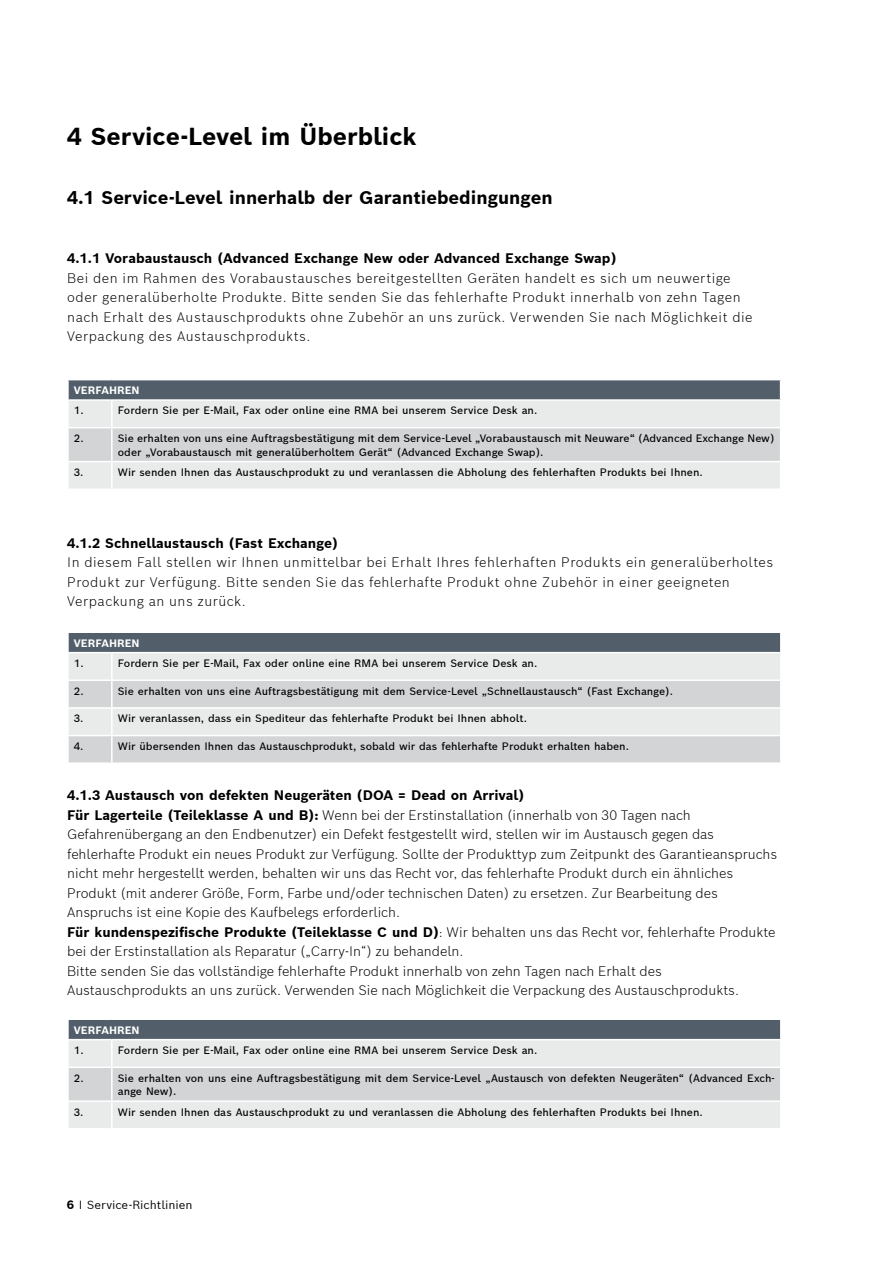
<style>
.page{position:relative;width:893px;height:1263px;background:#fff}
.page>*{position:absolute;margin:0;border:0;box-sizing:border-box;transform-origin:0 0}
.t1{font:700 24px "Bosch Sans";color:#000}
.t2{font:700 18px "Bosch Sans";color:#000}
.t3{font:300 13.5px/19.5px "Bosch Sans";color:#000}
.t4{font:300 13.5px/19.5px "Bosch Sans";letter-spacing:.04em;color:#000}
.t5{font:700 13.5px "Bosch Sans";color:#000}
.t6{font:11.55px "Bosch Sans";color:#000}
.t7{font:500 10.5px/13.5px "Bosch Sans";color:#000}
.t8{font:700 10.5px "Bosch Sans";color:#fff}
.s1{font-weight:700}
.s2{font-weight:700;font-size:12px}
</style>
<div class="page">
<div style="left:68px;top:1019px;width:713px;height:21px;background:#525f6b"></div>
<div style="left:69px;top:1040px;width:711px;height:88px;background:#e9eaea"></div>
<div style="left:69px;top:1068px;width:711px;height:32px;background:#d3d4d6"></div>
<hr style="left:67px;top:1018px;width:45px;height:2px;background:#fff">
<svg style="left:68px;top:1020px;width:1px;height:19px"></svg>
<hr style="left:112px;top:1018px;width:670px;height:2px;background:#fff">
<svg style="left:780px;top:1020px;width:1px;height:19px"></svg>
<hr style="left:67px;top:1039px;width:45px;height:1px;background:#fff">
<hr style="left:112px;top:1039px;width:670px;height:1px;background:#fff">
<hr style="left:111px;top:1040px;width:2px;height:26px;background:#fff">
<hr style="left:67px;top:1066px;width:45px;height:2px;background:#fff">
<hr style="left:112px;top:1066px;width:670px;height:2px;background:#fff">
<hr style="left:111px;top:1068px;width:2px;height:32px;background:#fff">
<hr style="left:67px;top:1100px;width:45px;height:2px;background:#fff">
<hr style="left:112px;top:1100px;width:670px;height:2px;background:#fff">
<hr style="left:111px;top:1102px;width:2px;height:26px;background:#fff">
<svg style="left:68px;top:380px;width:713px;height:108px;background:#c9ccce"></svg>
<div style="left:68px;top:632px;width:713px;height:21px;background:#525f6b"></div>
<div style="left:69px;top:653px;width:711px;height:82px;background:#e9eaea"></div>
<div style="left:69px;top:681px;width:711px;height:26px;background:#d3d4d6"></div>
<div style="left:69px;top:736px;width:711px;height:26px;background:#d3d4d6"></div>
<hr style="left:67px;top:631px;width:45px;height:2px;background:#fff">
<svg style="left:68px;top:633px;width:1px;height:19px"></svg>
<hr style="left:112px;top:631px;width:670px;height:2px;background:#fff">
<svg style="left:780px;top:633px;width:1px;height:19px"></svg>
<hr style="left:67px;top:652px;width:45px;height:1px;background:#fff">
<hr style="left:112px;top:652px;width:670px;height:1px;background:#fff">
<hr style="left:111px;top:653px;width:2px;height:26px;background:#fff">
<hr style="left:67px;top:679px;width:45px;height:2px;background:#fff">
<hr style="left:112px;top:679px;width:670px;height:2px;background:#fff">
<hr style="left:111px;top:681px;width:2px;height:26px;background:#fff">
<hr style="left:67px;top:707px;width:45px;height:2px;background:#fff">
<hr style="left:112px;top:707px;width:670px;height:2px;background:#fff">
<hr style="left:111px;top:709px;width:2px;height:26px;background:#fff">
<hr style="left:111px;top:736px;width:2px;height:26px;background:#fff">
<h1 class="t1" style="left:67px;top:121px;width:351px">4 Service-Level im Überblick</h1>
<h2 class="t2" style="left:67px;top:185px;width:487px">4.1 Service-Level innerhalb der Garantiebedingungen</h2>
<p class="t5" style="left:67px;top:249px;width:551px">4.1.1 Vorabaustausch (Advanced Exchange New oder Advanced Exchange Swap)</p>
<p class="t4" style="left:67px;top:268px;width:687px">Bei den im Rahmen des Vorabaustausches bereitgestellten Geräten handelt es sich um neuwertige oder generalüberholte Produkte. Bitte senden Sie das fehlerhafte Produkt innerhalb von zehn Tagen nach Erhalt des Austauschprodukts ohne Zubehör an uns zurück. Verwenden Sie nach Möglichkeit die Verpackung des Austauschprodukts.</p>
<p class="t8" style="left:74px;top:383px;width:67px">VERFAHREN</p>
<p class="t7" style="left:74px;top:404px;width:11px">1.</p>
<p class="t7" style="left:118px;top:404px;width:421px">Fordern Sie per E-Mail, Fax oder online eine RMA bei unserem Service Desk an.</p>
<p class="t7" style="left:74px;top:431px;width:11px">2.</p>
<p class="t7" style="left:118px;top:431px;width:658px">Sie erhalten von uns eine Auftragsbestätigung mit dem Service-Level „Vorabaustausch mit Neuware“ (Advanced Exchange New) oder „Vorabaustausch mit generalüberholtem Gerät“ (Advanced Exchange Swap).</p>
<p class="t7" style="left:74px;top:465px;width:11px">3.</p>
<p class="t7" style="left:118px;top:465px;width:586px">Wir senden Ihnen das Austauschprodukt zu und veranlassen die Abholung des fehlerhaften Produkts bei Ihnen.</p>
<p class="t5" style="left:67px;top:534px;width:272px">4.1.2 Schnellaustausch (Fast Exchange)</p>
<p class="t4" style="left:67px;top:552px;width:708px">In diesem Fall stellen wir Ihnen unmittelbar bei Erhalt Ihres fehlerhaften Produkts ein generalüberholtes<br>Produkt zur Verfügung. Bitte senden Sie das fehlerhafte Produkt ohne Zubehör in einer geeigneten<br>Verpackung an uns zurück.</p>
<p class="t8" style="left:74px;top:636px;width:67px">VERFAHREN</p>
<p class="t7" style="left:74px;top:656px;width:11px">1.</p>
<p class="t7" style="left:118px;top:656px;width:421px">Fordern Sie per E-Mail, Fax oder online eine RMA bei unserem Service Desk an.</p>
<p class="t7" style="left:74px;top:684px;width:11px">2.</p>
<p class="t7" style="left:118px;top:684px;width:557px">Sie erhalten von uns eine Auftragsbestätigung mit dem Service-Level „Schnellaustausch“ (Fast Exchange).</p>
<p class="t7" style="left:74px;top:711px;width:11px">3.</p>
<p class="t7" style="left:118px;top:711px;width:411px">Wir veranlassen, dass ein Spediteur das fehlerhafte Produkt bei Ihnen abholt.</p>
<p class="t7" style="left:74px;top:739px;width:11px">4.</p>
<p class="t7" style="left:118px;top:739px;width:513px">Wir übersenden Ihnen das Austauschprodukt, sobald wir das fehlerhafte Produkt erhalten haben.</p>
<p class="t3" style="left:67px;top:785px;width:712px"><span class="s1">4.1.3 Austausch von defekten Neugeräten (DOA = Dead on Arrival)<br>Für Lagerteile (Teileklasse A und B):</span> Wenn bei der Erstinstallation (innerhalb von 30 Tagen nach Gefahrenübergang an den Endbenutzer) ein Defekt festgestellt wird, stellen wir im Austausch gegen das fehlerhafte Produkt ein neues Produkt zur Verfügung. Sollte der Produkttyp zum Zeitpunkt des Garantieanspruchs nicht mehr hergestellt werden, behalten wir uns das Recht vor, das fehlerhafte Produkt durch ein ähnliches Produkt (mit anderer Größe, Form, Farbe und/oder technischen Daten) zu ersetzen. Zur Bearbeitung des Anspruchs ist eine Kopie des Kaufbelegs erforderlich.<br><span class="s1">Für kundenspezifische Produkte (Teileklasse C und D)</span>: Wir behalten uns das Recht vor, fehlerhafte Produkte bei der Erstinstallation als Reparatur („Carry-In“) zu behandeln.<br>Bitte senden Sie das vollständige fehlerhafte Produkt innerhalb von zehn Tagen nach Erhalt des Austauschprodukts an uns zurück. Verwenden Sie nach Möglichkeit die Verpackung des Austauschprodukts.</p>
<p class="t8" style="left:74px;top:1023px;width:67px">VERFAHREN</p>
<p class="t7" style="left:74px;top:1043px;width:11px">1.</p>
<p class="t7" style="left:118px;top:1043px;width:421px">Fordern Sie per E-Mail, Fax oder online eine RMA bei unserem Service Desk an.</p>
<p class="t7" style="left:74px;top:1071px;width:11px">2.</p>
<p class="t7" style="left:118px;top:1071px;width:658px">Sie erhalten von uns eine Auftragsbestätigung mit dem Service-Level „Austausch von defekten Neugeräten“ (Advanced Exch&shy;ange New).</p>
<p class="t7" style="left:74px;top:1105px;width:11px">3.</p>
<p class="t7" style="left:118px;top:1105px;width:586px">Wir senden Ihnen das Austauschprodukt zu und veranlassen die Abholung des fehlerhaften Produkts bei Ihnen.</p>
<p class="t6" style="left:67px;top:1197px;width:127px"><span class="s2">6</span> I Service-Richtlinien</p>
</div>
